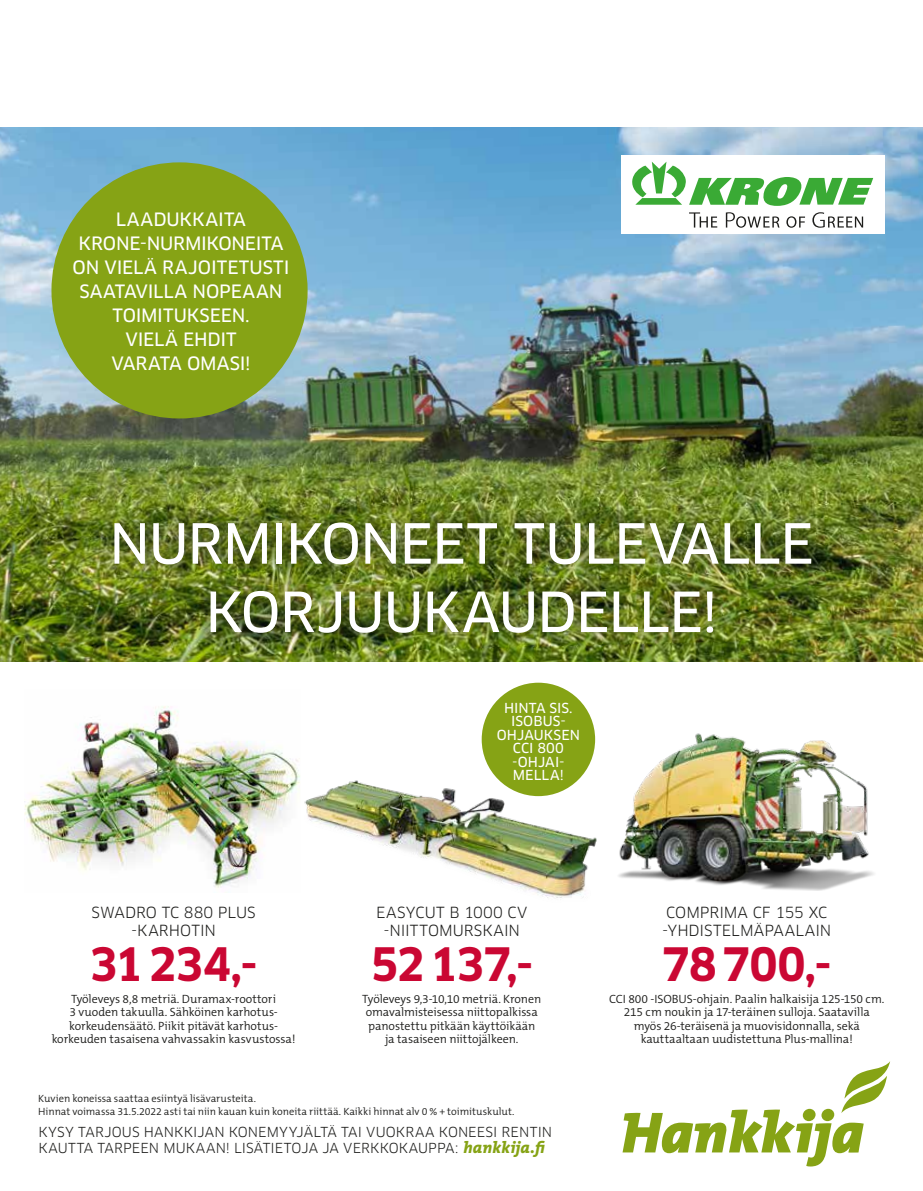
<style>
.page{position:relative;width:923px;height:1191px;background:#fff}
.page>*{position:absolute;margin:0;border:0;box-sizing:border-box;transform-origin:0 0}
.t1{font:54px/68.4px "Clan OT News";letter-spacing:-.02em;color:#fff;text-align:center}
.t2{font:700 45px "Clan OT";letter-spacing:-.03em;color:#ca0733}
.t3{font:18px/24px "Clan OT News";letter-spacing:-.01em;color:#fff;text-align:center}
.t4{font:15px/18px "Clan OT";color:#1d1d1b;text-align:center}
.t5{font:13.5px/16.5px "Clan OT";letter-spacing:.005em;color:#1d1d1b}
.t6{font:13.5px/13.5px "Clan OT News";letter-spacing:.005em;color:#fff;text-align:center}
.t7{font:300 12px/13.5px "The Mix B W4";letter-spacing:-.005em;color:#1d1d1b;text-align:center}
.t8{font:300 10.5px/13.5px "The Mix B W4";letter-spacing:-.005em;color:#1d1d1b}
.s1{font-family:"The Mix B W8";font-weight:800;font-style:italic;font-size:16.5px;color:#86a315}
</style>
<div class="page">
<img style="left:25px;top:706px;width:272px;height:182px">
<img style="left:0;top:128px;width:923px;height:534px">
<svg style="left:622px;top:1061px;width:268px;height:105px"></svg>
<div style="left:51px;top:162px;width:256px;height:256px;background:#86a315;border-radius:50%"></div>
<div style="left:99px;top:507px;width:727px;height:140px;background:#1d1d1b;opacity:.75"></div>
<div style="left:621px;top:155px;width:263px;height:79px;background:#fff"></div>
<svg style="left:632px;top:162px;width:241px;height:44px"></svg>
<svg style="left:689px;top:212px;width:28px;height:15px"></svg>
<svg style="left:726px;top:212px;width:53px;height:16px"></svg>
<svg style="left:786px;top:216px;width:19px;height:12px"></svg>
<svg style="left:812px;top:212px;width:51px;height:16px"></svg>
<div style="left:482px;top:682px;width:113px;height:114px;background:#86a315;border-radius:50%"></div>
<img style="left:297px;top:724px;width:299px;height:174px">
<img style="left:618px;top:733px;width:256px;height:157px">
<h3 class="t3" style="left:72px;top:207px;width:218px">LAADUKKAITA<br>KRONE-NURMIKONEITA<br>ON VIELÄ RAJOITETUSTI<br>SAATAVILLA NOPEAAN<br>TOIMITUKSEEN.<br>VIELÄ EHDIT<br>VARATA OMASI!</h3>
<h1 class="t1" style="left:109px;top:510px;width:706px">NURMIKONEET TULEVALLE<br>KORJUUKAUDELLE!</h1>
<p class="t6" style="left:497px;top:701px;width:85px">HINTA SIS.<br>ISOBUS-<br>OHJAUKSEN<br>CCI 800 -OHJAI-<br>MELLA!</p>
<p class="t4" style="left:92px;top:903px;width:166px">SWADRO TC 880 PLUS -KARHOTIN</p>
<h2 class="t2" style="left:90px;top:938px;width:169px">31234,-</h2>
<p class="t7" style="left:52px;top:992px;width:245px">Työleveys 8,8 metriä. Duramax-roottori<br>3 vuoden takuulla. Sähköinen karhotus&shy;korkeudensäätö. Piikit pitävät karhotus&shy;korkeuden tasaisena vahvassakin kasvustossa!</p>
<p class="t4" style="left:376px;top:903px;width:153px">EASYCUT B 1000 CV -NIITTOMURSKAIN</p>
<h2 class="t2" style="left:370px;top:938px;width:164px">52 137,-</h2>
<p class="t7" style="left:362px;top:992px;width:180px">Työleveys 9,3-10,10 metriä. Kronen omavalmisteisessa niittopalkissa panostettu pitkään käyttöikään ja tasaiseen niittojälkeen.</p>
<p class="t8" style="left:38px;top:1091px;width:477px">Kuvien koneissa saattaa esiintyä lisävarusteita.<br>Hinnat voimassa 31.5.2022 asti tai niin kauan kuin koneita riittää. Kaikki hinnat alv 0 % + toimituskulut.</p>
<p class="t5" style="left:38px;top:1123px;width:515px">KYSY TARJOUS HANKKIJAN KONEMYYJÄLTÄ TAI VUOKRAA KONEESI RENTIN<br>KAUTTA TARPEEN MUKAAN! LISÄTIETOJA JA VERKKOKAUPPA: <span class="s1">hankkija.fi</span></p>
<p class="t4" style="left:662px;top:903px;width:171px;text-align:left">COMPRIMA CF 155 XC -YHDISTELMÄPAALAIN</p>
<h2 class="t2" style="left:662px;top:938px;width:171px">78700,-</h2>
<p class="t7" style="left:609px;top:992px;width:277px">CCI 800 -ISOBUS-ohjain. Paalin halkaisija 125-150 cm.<br>215 cm noukin ja 17-teräinen sulloja. Saatavilla myös 26-teräisenä ja muovisidonnalla, sekä kauttaaltaan uudistettuna Plus-mallina!</p>
</div>
